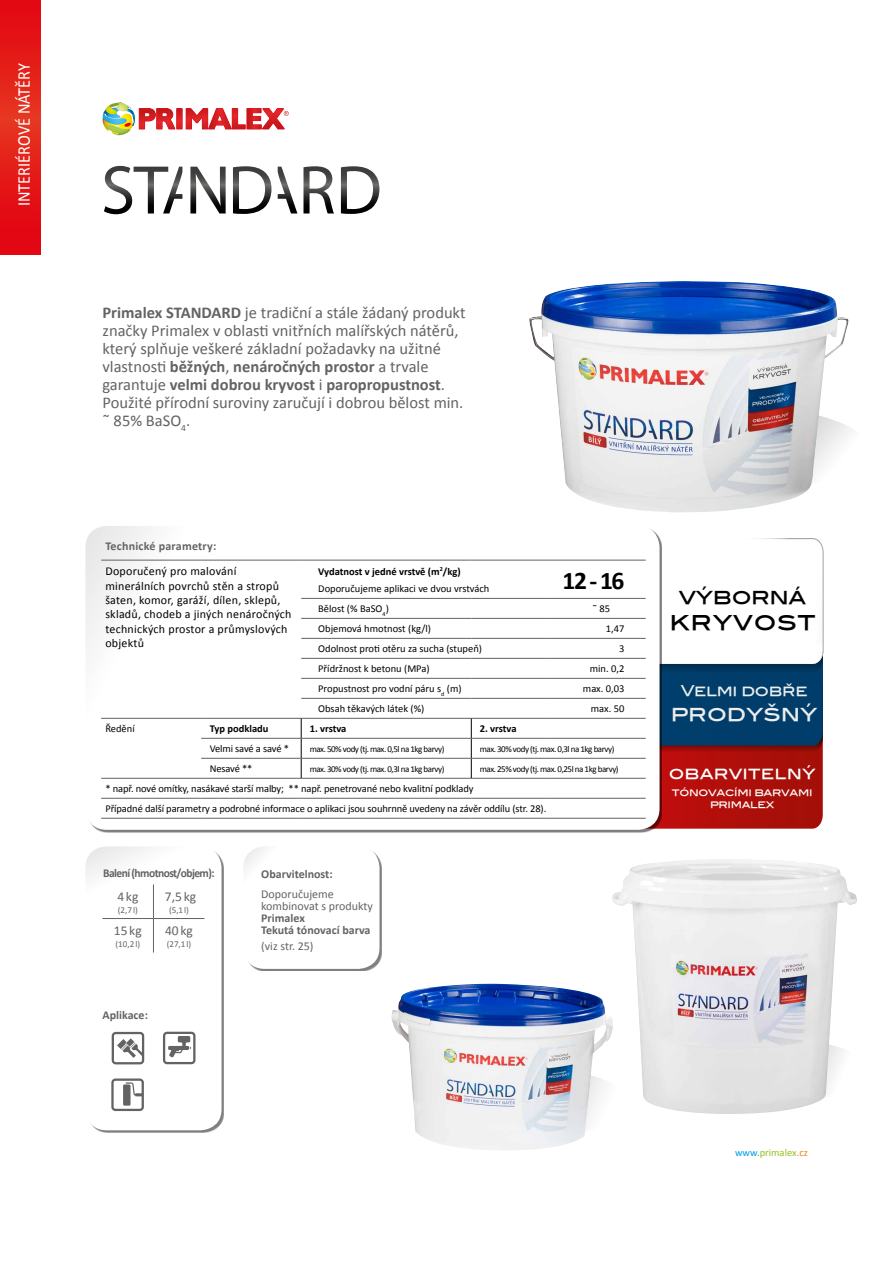
<style>
.page{position:relative;width:893px;height:1263px;background:#fff}
.page>*{position:absolute;margin:0;border:0;box-sizing:border-box;transform-origin:0 0}
.t1{font:700 25.5px "Calibri";color:#000}
.t2{font:24px "Blair Md ITCTT Medium";letter-spacing:.03em;color:#000}
.t3{font:21px "Blair Md ITCTT Medium";color:#ededed}
.t4{font:21px "Blair Md ITCTT Medium";letter-spacing:-.02em;color:#000}
.t5{font:18px "Calibri";color:#fff;scale:.91 1}
.t6{font:16.5px/18px "Calibri";color:#646363}
.t7{font:16.5px "Blair Md ITCTT Medium";letter-spacing:.01em;color:#fff}
.t8{font:15px "Blair Md ITCTT Medium";letter-spacing:-.02em;color:#ededed}
.t9{font:13.5px "Calibri";color:#646363}
.t10{font:12px/14.4px "Calibri";letter-spacing:.02em;color:#000}
.t11{font:700 12px/12px "Calibri";color:#646363}
.t12{font:12px/12px "Calibri";color:#646363}
.t13{font:700 12px "Calibri";letter-spacing:-.05em;color:#646363;scale:.96 1}
.t14{font:700 12px "Calibri";letter-spacing:.02em;color:#646363}
.t15{font:10.5px/16.8px "Calibri";letter-spacing:-.01em;color:#000}
.t16{font:700 10.5px "Calibri";color:#000}
.t17{font:10.5px/12.6px "Blair Md ITCTT Medium";letter-spacing:-.03em;color:#fff;text-align:center}
.t18{font:10.5px "Calibri";color:#95c11f}
.t19{font:9px "Calibri";letter-spacing:-.05em;color:#000}
.t20{font:9px "Calibri";letter-spacing:.125em;color:#646363}
.s1{font-weight:700}
.s2{color:#009fe3}
.s3{color:#f08013}
</style>
<div class="page">
<svg style="left:0;top:0;width:40px;height:254px;background:#e41a18"></svg>
<svg style="left:102px;top:102px;width:187px;height:33px"></svg>
<svg style="left:662px;top:752px;width:161px;height:77px;background:#af100c"></svg>
<div style="left:662px;top:673px;width:161px;height:72px;background:#003d6a"></div>
<svg style="left:662px;top:664px;width:161px;height:9px"></svg>
<svg style="left:678px;top:538px;width:146px;height:126px"></svg>
<div style="left:88px;top:848px;width:136px;height:284px;background:#000;opacity:.5"></div>
<svg style="left:303px;top:166px;width:31px;height:47px"></svg>
<svg style="left:341px;top:166px;width:38px;height:48px"></svg>
<svg style="left:104px;top:166px;width:78px;height:48px"></svg>
<svg style="left:278px;top:167px;width:19px;height:46px"></svg>
<svg style="left:190px;top:167px;width:36px;height:46px"></svg>
<svg style="left:233px;top:166px;width:38px;height:48px"></svg>
<div style="left:245px;top:848px;width:137px;height:123px;background:#000;opacity:.5"></div>
<svg style="left:244px;top:847px;width:135px;height:122px"></svg>
<svg style="left:86px;top:846px;width:136px;height:284px"></svg>
<svg style="left:85px;top:526px;width:574px;height:304px"></svg>
<hr style="left:101px;top:560px;width:100px;height:1px;background:#646363">
<hr style="left:201px;top:560px;width:100px;height:1px;background:#646363">
<hr style="left:301px;top:560px;width:170px;height:1px;background:#646363">
<hr style="left:471px;top:560px;width:74px;height:1px;background:#646363">
<hr style="left:545px;top:560px;width:101px;height:1px;background:#646363">
<hr style="left:301px;top:598px;width:170px;height:1px;background:#646363">
<hr style="left:471px;top:598px;width:74px;height:1px;background:#646363">
<hr style="left:545px;top:598px;width:101px;height:1px;background:#646363">
<hr style="left:301px;top:618px;width:170px;height:1px;background:#646363">
<hr style="left:471px;top:618px;width:74px;height:1px;background:#646363">
<hr style="left:545px;top:618px;width:101px;height:1px;background:#646363">
<hr style="left:301px;top:638px;width:170px;height:1px;background:#646363">
<hr style="left:471px;top:638px;width:74px;height:1px;background:#646363">
<hr style="left:545px;top:638px;width:101px;height:1px;background:#646363">
<hr style="left:301px;top:658px;width:170px;height:1px;background:#646363">
<hr style="left:471px;top:658px;width:74px;height:1px;background:#646363">
<hr style="left:545px;top:658px;width:101px;height:1px;background:#646363">
<hr style="left:301px;top:678px;width:170px;height:1px;background:#646363">
<hr style="left:471px;top:678px;width:74px;height:1px;background:#646363">
<hr style="left:545px;top:678px;width:101px;height:1px;background:#646363">
<hr style="left:301px;top:698px;width:170px;height:1px;background:#646363">
<hr style="left:471px;top:698px;width:74px;height:1px;background:#646363">
<hr style="left:545px;top:698px;width:101px;height:1px;background:#646363">
<hr style="left:101px;top:718px;width:100px;height:1px;background:#646363">
<hr style="left:201px;top:718px;width:100px;height:1px;background:#646363">
<hr style="left:101px;top:778px;width:100px;height:1px;background:#646363">
<hr style="left:201px;top:778px;width:100px;height:1px;background:#646363">
<hr style="left:101px;top:798px;width:100px;height:1px;background:#646363">
<hr style="left:201px;top:798px;width:100px;height:1px;background:#646363">
<hr style="left:301px;top:798px;width:170px;height:1px;background:#646363">
<hr style="left:471px;top:798px;width:74px;height:1px;background:#646363">
<hr style="left:545px;top:798px;width:101px;height:1px;background:#646363">
<hr style="left:301px;top:718px;width:170px;height:1px;background:#646363">
<hr style="left:471px;top:718px;width:74px;height:1px;background:#646363">
<hr style="left:545px;top:718px;width:101px;height:1px;background:#646363">
<hr style="left:301px;top:778px;width:170px;height:1px;background:#646363">
<hr style="left:471px;top:778px;width:74px;height:1px;background:#646363">
<hr style="left:545px;top:778px;width:101px;height:1px;background:#646363">
<svg style="left:301px;top:719px;width:1px;height:59px"></svg>
<svg style="left:471px;top:718px;width:1px;height:60px"></svg>
<hr style="left:201px;top:738px;width:100px;height:1px;background:#646363">
<hr style="left:301px;top:738px;width:170px;height:1px;background:#646363">
<hr style="left:471px;top:738px;width:74px;height:1px;background:#646363">
<hr style="left:545px;top:738px;width:101px;height:1px;background:#646363">
<hr style="left:201px;top:758px;width:100px;height:1px;background:#646363">
<hr style="left:301px;top:758px;width:170px;height:1px;background:#646363">
<hr style="left:471px;top:758px;width:74px;height:1px;background:#646363">
<hr style="left:545px;top:758px;width:101px;height:1px;background:#646363">
<hr style="left:101px;top:818px;width:100px;height:1px;background:#646363">
<hr style="left:201px;top:818px;width:100px;height:1px;background:#646363">
<hr style="left:301px;top:818px;width:170px;height:1px;background:#646363">
<hr style="left:471px;top:818px;width:74px;height:1px;background:#646363">
<hr style="left:545px;top:818px;width:101px;height:1px;background:#646363">
<img style="left:529px;top:281px;width:319px;height:231px">
<img style="left:612px;top:859px;width:245px;height:255px">
<div style="left:459px;top:1069px;width:168px;height:67px;background:#fff;border-radius:50%"></div>
<img style="left:391px;top:984px;width:222px;height:166px">
<h3 class="t5" style="left:13px;top:206px;width:159px;rotate:-90deg">INTERIÉROVÉ NÁTĚRY</h3>
<p class="t6" style="left:102px;top:302px;width:365px"><span class="s1">Primalex STANDARD</span> je tradiční a stále žádaný produkt značky Primalex v oblasti vnitřních malířských nátěrů, který splňuje veškeré základní požadavky na užitné vlastnosti <span class="s1">běžných</span>, <span class="s1">nenáročných prostor</span> a trvale garantuje <span class="s1">velmi dobrou kryvost</span> i <span class="s1">paropropustnost</span>.<br>Použité přírodní suroviny zaručují i dobrou bělost min. ˜ 85% BaSO<sub>4</sub>.</p>
<p class="t14" style="left:105px;top:538px;width:113px">Technické parametry:</p>
<p class="t10" style="left:105px;top:563px;width:188px">Doporučený pro malování minerálních povrchů stěn a stropů šaten, komor, garáží, dílen, sklepů, skladů, chodeb a jiných nenáročných technických prostor a průmyslových objektů</p>
<p class="t15" style="left:318px;top:562px;width:173px"><span class="s1">Vydatnost v jedné vrstvě (m</span><sup>2</sup><span class="s1">/kg)<br></span>Doporučujeme aplikaci ve dvou vrstvách</p>
<h1 class="t1" style="left:563px;top:564px;width:63px">12-16</h1>
<p class="t15" style="left:318px;top:600px;width:72px">Bělost (% BaSO<sub>4</sub>)</p>
<p class="t15" style="left:592px;top:600px;width:19px">˜ 85</p>
<p class="t15" style="left:318px;top:620px;width:114px">Objemová hmotnost (kg/l)</p>
<p class="t15" style="left:606px;top:620px;width:20px">1,47</p>
<p class="t15" style="left:318px;top:640px;width:165px">Odolnost proti otěru za sucha (stupeň)</p>
<p class="t15" style="left:619px;top:640px;width:7px">3</p>
<p class="t15" style="left:318px;top:660px;width:113px">Přídržnost k betonu (MPa)</p>
<p class="t15" style="left:590px;top:660px;width:36px">min. 0,2</p>
<p class="t15" style="left:318px;top:680px;width:145px">Propustnost pro vodní páru s<sub>d</sub> (m)</p>
<p class="t15" style="left:583px;top:680px;width:43px">max. 0,03</p>
<p class="t15" style="left:318px;top:700px;width:108px">Obsah těkavých látek (%)</p>
<p class="t15" style="left:591px;top:700px;width:35px">max. 50</p>
<p class="t15" style="left:105px;top:720px;width:31px">Ředění</p>
<p class="t16" style="left:210px;top:722px;width:60px">Typ podkladu</p>
<p class="t16" style="left:310px;top:722px;width:38px">1. vrstva</p>
<p class="t16" style="left:480px;top:722px;width:38px">2. vrstva</p>
<p class="t15" style="left:210px;top:740px;width:81px">Velmi savé a savé *</p>
<p class="t19" style="left:310px;top:743px;width:136px">max. 50% vody (tj. max. 0,5l na 1kg barvy)</p>
<p class="t19" style="left:480px;top:743px;width:136px">max. 30% vody (tj. max. 0,3l na 1kg barvy)</p>
<p class="t15" style="left:210px;top:760px;width:44px">Nesavé **</p>
<p class="t19" style="left:310px;top:763px;width:136px">max. 30% vody (tj. max. 0,3l na 1kg barvy)</p>
<p class="t19" style="left:480px;top:763px;width:140px">max. 25% vody (tj. max. 0,25l na 1kg barvy)</p>
<p class="t15" style="left:105px;top:778px;width:442px;line-height:20px">* např. nové omítky, nasákavé starší malby; ** např. penetrované nebo kvalitní podklady<br>Případné další parametry a podrobné informace o aplikaci jsou souhrnně uvedeny na závěr oddílu (str. 28).</p>
<p class="t13" style="left:103px;top:866px;width:117px">Balení (hmotnost/objem):</p>
<p class="t9" style="left:117px;top:888px;width:23px">4kg</p>
<p class="t20" style="left:118px;top:904px;width:22px">(2,7l)</p>
<p class="t9" style="left:114px;top:922px;width:29px">15kg</p>
<p class="t20" style="left:116px;top:939px;width:26px">(10,2l)</p>
<p class="t9" style="left:165px;top:888px;width:33px">7,5kg</p>
<p class="t20" style="left:169px;top:904px;width:22px">(5,1l)</p>
<p class="t9" style="left:165px;top:922px;width:29px">40kg</p>
<p class="t20" style="left:167px;top:938px;width:26px">(27,1l)</p>
<p class="t11" style="left:102px;top:1008px;width:47px">Aplikace:</p>
<p class="t11" style="left:261px;top:867px;width:73px">Obarvitelnost:</p>
<p class="t12" style="left:261px;top:887px;width:113px">Doporučujeme kombinovat s produkty</p>
<p class="t11" style="left:261px;top:911px;width:111px">Primalex<br>Tekutá tónovací barva</p>
<p class="t12" style="left:261px;top:939px;width:54px">(viz str. 25)</p>
<h3 class="t4" style="left:679px;top:580px;width:129px">výborná</h3>
<h2 class="t2" style="left:669px;top:602px;width:148px">kryvost</h2>
<h3 class="t8" style="left:681px;top:678px;width:128px">Velmi dobře</h3>
<h3 class="t3" style="left:671px;top:696px;width:148px">prodyšný</h3>
<h3 class="t7" style="left:669px;top:759px;width:149px">obarvitelný</h3>
<p class="t17" style="left:672px;top:784px;width:142px">tónovacími barvami primalex</p>
<p class="t18" style="left:735px;top:1146px;width:74px"><span class="s2">www.</span>primalex<span class="s3">.cz</span></p>
</div>
